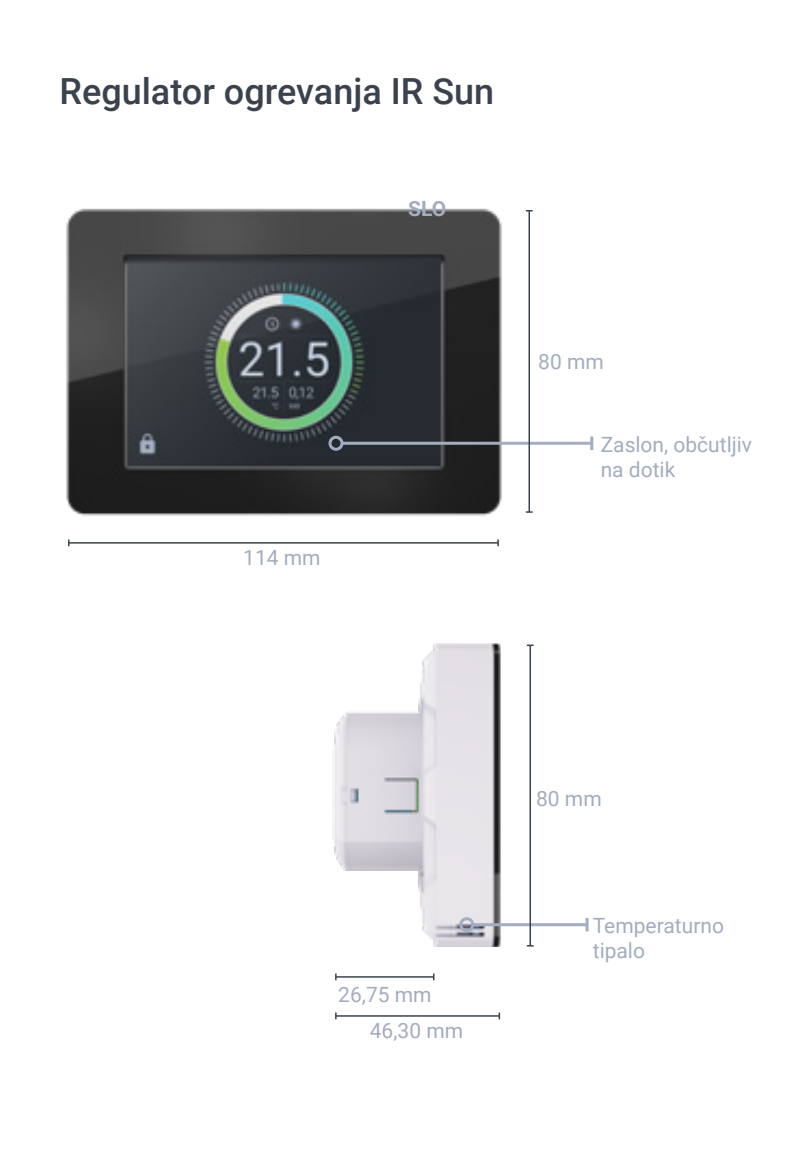
<style>
.page{position:relative;width:808px;height:1149px;background:#fff}
.page>*{position:absolute;margin:0;border:0;box-sizing:border-box;transform-origin:0 0}
.t1{font:500 36px "Roboto";color:#3a434d}
.t2{font:21px/25.2px "Roboto";color:#a3adc0}
.t3{font:700 21px "Roboto";color:#a3adc0}
</style>
<div class="page">
<img style="left:66px;top:208px;width:441px;height:308px">
<img style="left:332px;top:643px;width:177px;height:303px">
<hr style="left:342px;top:441px;width:250px;height:3px;background:#a3adc0">
<hr style="left:590px;top:436px;width:3px;height:14px;background:#a3adc0">
<div style="left:328px;top:435px;width:15px;height:15px;border:3px solid #a3adc0;border-radius:50%"></div>
<hr style="left:473px;top:922px;width:114px;height:3px;background:#a3adc0">
<hr style="left:585px;top:917px;width:3px;height:14px;background:#a3adc0">
<div style="left:459px;top:916px;width:15px;height:15px;border:3px solid #a3adc0;border-radius:50%"></div>
<hr style="left:528px;top:211px;width:2px;height:301px;background:#3a434d">
<hr style="left:529px;top:645px;width:2px;height:300px;background:#3a434d">
<svg style="left:527px;top:644px;width:7px;height:2px"></svg>
<hr style="left:336px;top:975px;width:98px;height:2px;background:#3a434d">
<svg style="left:335px;top:973px;width:2px;height:6px"></svg>
<hr style="left:336px;top:1014px;width:163px;height:2px;background:#3a434d">
<svg style="left:335px;top:1012px;width:2px;height:6px"></svg>
<hr style="left:69px;top:542px;width:429px;height:1px;background:#3a434d">
<svg style="left:497px;top:539px;width:2px;height:7px"></svg>
<svg style="left:68px;top:539px;width:2px;height:7px"></svg>
<h1 class="t1" style="left:60px;top:66px;width:436px">Regulator ogrevanja IR Sun</h1>
<p class="t3" style="left:408px;top:194px;width:40px">SLO</p>
<p class="t2" style="left:243px;top:544px;width:79px">114 mm</p>
<p class="t2" style="left:538px;top:348px;width:67px">80 mm</p>
<p class="t2" style="left:601px;top:430px;width:153px">Zaslon, občutljiv na dotik</p>
<p class="t2" style="left:370px;top:975px;width:95px;line-height:35.4px;text-indent:-32px">26,75 mm<br>46,30 mm</p>
<p class="t2" style="left:536px;top:785px;width:67px">80 mm</p>
<p class="t2" style="left:593px;top:911px;width:133px">Temperaturno tipalo</p>
</div>
